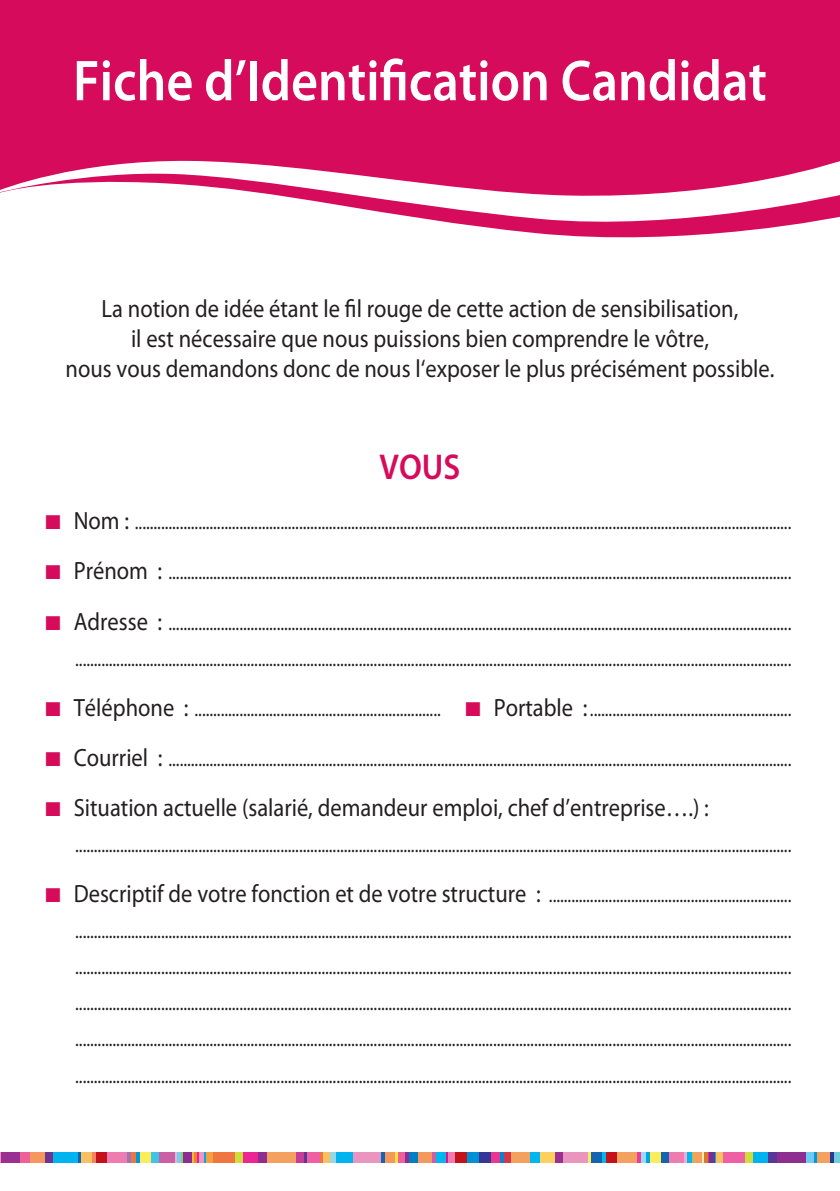
<style>
.page{position:relative;width:840px;height:1191px;background:#fff}
.page>*{position:absolute;margin:0;border:0;box-sizing:border-box;transform-origin:0 0}
.t1{font:600 58px "Myriad Pro";color:#fff;scale:.9 1}
.t2{font:600 36px "Myriad Pro";color:#d60b5b;scale:.9 1}
.t3{font:25px "Myriad Pro";color:#231f20;scale:.9 1}
.t4{font:20px "Myriad Pro";color:#231f20;scale:.9 1}
.s1{color:#d60b5b}
.s2{font-size:25px}
</style>
<div class="page">
<div style="left:0;top:0;width:839px;height:238px;background:#d60b5b"></div>
<svg style="left:0;top:160px;width:839px;height:72px"></svg>
<div style="left:1px;top:1152px;width:19px;height:10px;background:#993092"></div>
<div style="left:20px;top:1152px;width:10px;height:10px;background:#ee6099"></div>
<div style="left:30px;top:1152px;width:15px;height:10px;background:#f4985e"></div>
<div style="left:46px;top:1152px;width:7px;height:10px;background:#6d3491"></div>
<div style="left:53px;top:1152px;width:25px;height:10px;background:#00b4ef"></div>
<svg style="left:78px;top:1152px;width:3px;height:10px"></svg>
<div style="left:81px;top:1152px;width:11px;height:10px;background:#f7c060"></div>
<hr style="left:92px;top:1152px;width:4px;height:10px;background:#f3845e">
<div style="left:96px;top:1152px;width:11px;height:10px;background:#c4121a"></div>
<div style="left:107px;top:1152px;width:20px;height:10px;background:#ef7cb1"></div>
<div style="left:127px;top:1152px;width:5px;height:10px;background:#9b78b5"></div>
<div style="left:131px;top:1152px;width:5px;height:10px;background:#ef7640"></div>
<hr style="left:136px;top:1152px;width:4px;height:10px;background:#0098da">
<div style="left:140px;top:1152px;width:11px;height:10px;background:#fbec5c"></div>
<div style="left:151px;top:1152px;width:8px;height:10px;background:#3dc4e7"></div>
<div style="left:159px;top:1152px;width:16px;height:10px;background:#c95fa4"></div>
<svg style="left:175px;top:1152px;width:8px;height:10px"></svg>
<div style="left:183px;top:1152px;width:9px;height:10px;background:#8c2b91"></div>
<svg style="left:192px;top:1152px;width:14px;height:10px"></svg>
<div style="left:206px;top:1152px;width:7px;height:10px;background:#f49f40"></div>
<div style="left:213px;top:1152px;width:22px;height:10px;background:#ef7640"></div>
<div style="left:235px;top:1152px;width:8px;height:10px;background:#cfdd3a"></div>
<div style="left:243px;top:1152px;width:15px;height:10px;background:#eb2693"></div>
<div style="left:258px;top:1152px;width:9px;height:10px;background:#8f2d91"></div>
<div style="left:267px;top:1152px;width:29px;height:10px;background:#f4a15f"></div>
<div style="left:296px;top:1152px;width:7px;height:10px;background:#c43d97"></div>
<svg style="left:303px;top:1152px;width:4px;height:10px"></svg>
<div style="left:307px;top:1152px;width:13px;height:10px;background:#ee5fa4"></div>
<svg style="left:320px;top:1152px;width:3px;height:10px"></svg>
<div style="left:323px;top:1152px;width:7px;height:10px;background:#f7c060"></div>
<div style="left:330px;top:1152px;width:6px;height:10px;background:#98d7e1"></div>
<div style="left:336px;top:1152px;width:17px;height:10px;background:#00b4ef"></div>
<div style="left:352px;top:1152px;width:29px;height:10px;background:#e995c0"></div>
<hr style="left:381px;top:1152px;width:4px;height:10px;background:#1265af">
<div style="left:385px;top:1152px;width:9px;height:10px;background:#f4985e"></div>
<svg style="left:394px;top:1152px;width:3px;height:10px"></svg>
<div style="left:398px;top:1152px;width:7px;height:10px;background:#ee6099"></div>
<hr style="left:405px;top:1152px;width:4px;height:10px;background:#8f2d91">
<div style="left:409px;top:1152px;width:9px;height:10px;background:#007ec3"></div>
<div style="left:418px;top:1152px;width:14px;height:10px;background:#f4985e"></div>
<hr style="left:432px;top:1152px;width:4px;height:10px;background:#c95fa4">
<div style="left:436px;top:1152px;width:10px;height:10px;background:#00b7ef"></div>
<svg style="left:446px;top:1152px;width:2px;height:10px"></svg>
<div style="left:448px;top:1152px;width:8px;height:10px;background:#ef7cb1"></div>
<div style="left:455px;top:1152px;width:16px;height:10px;background:#c4121a"></div>
<div style="left:466px;top:1152px;width:16px;height:10px;background:#0091d4"></div>
<div style="left:479px;top:1152px;width:12px;height:10px;background:#353695"></div>
<div style="left:491px;top:1152px;width:9px;height:10px;background:#ec3593"></div>
<hr style="left:500px;top:1152px;width:4px;height:10px;background:#0088ca">
<div style="left:504px;top:1152px;width:7px;height:10px;background:#d7354a"></div>
<div style="left:511px;top:1152px;width:19px;height:10px;background:#f4a15f"></div>
<div style="left:530px;top:1152px;width:10px;height:10px;background:#00b6f0"></div>
<div style="left:540px;top:1152px;width:15px;height:10px;background:#fccf5f"></div>
<div style="left:555px;top:1152px;width:8px;height:10px;background:#993092"></div>
<div style="left:562px;top:1152px;width:25px;height:10px;background:#e995c0"></div>
<svg style="left:587px;top:1152px;width:4px;height:10px"></svg>
<div style="left:591px;top:1152px;width:11px;height:10px;background:#1364b1"></div>
<div style="left:601px;top:1152px;width:5px;height:10px;background:#00b8f0"></div>
<div style="left:605px;top:1152px;width:12px;height:10px;background:#c4121a"></div>
<div style="left:617px;top:1152px;width:19px;height:10px;background:#f4a15f"></div>
<div style="left:636px;top:1152px;width:5px;height:10px;background:#ec3c97"></div>
<hr style="left:641px;top:1152px;width:4px;height:10px;background:#97daf6">
<div style="left:645px;top:1152px;width:5px;height:10px;background:#00a4e3"></div>
<div style="left:650px;top:1152px;width:10px;height:10px;background:#fbec5c"></div>
<div style="left:660px;top:1152px;width:9px;height:10px;background:#1364b1"></div>
<div style="left:669px;top:1152px;width:16px;height:10px;background:#ef7cb1"></div>
<svg style="left:684px;top:1152px;width:3px;height:10px"></svg>
<hr style="left:687px;top:1152px;width:4px;height:10px;background:#00b7f0">
<svg style="left:691px;top:1152px;width:2px;height:10px"></svg>
<div style="left:693px;top:1152px;width:9px;height:10px;background:#f4a15f"></div>
<svg style="left:702px;top:1152px;width:14px;height:10px"></svg>
<div style="left:716px;top:1152px;width:7px;height:10px;background:#f7c060"></div>
<div style="left:723px;top:1152px;width:21px;height:10px;background:#ee5fa4"></div>
<div style="left:744px;top:1152px;width:9px;height:10px;background:#cfdd3a"></div>
<div style="left:752px;top:1152px;width:16px;height:10px;background:#00b2ee"></div>
<div style="left:768px;top:1152px;width:8px;height:10px;background:#543996"></div>
<div style="left:776px;top:1152px;width:30px;height:10px;background:#8f2d91"></div>
<div style="left:806px;top:1152px;width:7px;height:10px;background:#6dcaf2"></div>
<svg style="left:813px;top:1152px;width:4px;height:10px"></svg>
<div style="left:817px;top:1152px;width:12px;height:10px;background:#f4a15f"></div>
<svg style="left:829px;top:1152px;width:4px;height:10px"></svg>
<div style="left:833px;top:1152px;width:6px;height:10px;background:#71cdd9"></div>
<p class="t1" style="left:73px;top:44px;width:772px">Fiche d’Identification Candidat</p>
<p class="t3" style="left:102px;top:293px;width:708px">La notion de idée étant le fil rouge de cette action de sensibilisation,</p>
<p class="t3" style="left:131px;top:323px;width:643px">il est nécessaire que nous puissions bien comprendre le vôtre,</p>
<p class="t3" style="left:65px;top:353px;width:788px">nous vous demandons donc de nous l‘exposer le plus précisément possible.</p>
<p class="t2" style="left:379px;top:444px;width:91px">VOUS</p>
<p class="t4" style="left:45px;top:510px;width:829px"><span class="s1">■</span> <span class="s2">Nom :</span> ................................................................................................................................................................................</p>
<p class="t4" style="left:45px;top:560px;width:829px"><span class="s1">■</span> <span class="s2">Prénom :</span> .......................................................................................................................................................................</p>
<p class="t4" style="left:45px;top:610px;width:829px"><span class="s1">■</span> <span class="s2">Adresse :</span> .......................................................................................................................................................................</p>
<p class="t4" style="left:75px;top:646px;width:796px">................................................................................................................................................................................................</p>
<p class="t4" style="left:45px;top:697px;width:829px"><span class="s1">■</span> <span class="s2">Téléphone :</span> .................................................................. <span class="s1">■</span> <span class="s2">Portable :</span> ......................................................</p>
<p class="t4" style="left:45px;top:747px;width:829px"><span class="s1">■</span> <span class="s2">Courriel :</span> .......................................................................................................................................................................</p>
<p class="t3" style="left:45px;top:792px;width:738px"><span class="s1">■</span> Situation actuelle (salarié, demandeur emploi, chef d’entreprise….) :</p>
<p class="t4" style="left:75px;top:833px;width:796px">................................................................................................................................................................................................</p>
<p class="t4" style="left:45px;top:883px;width:829px"><span class="s1">■</span> <span class="s2">Descriptif de votre fonction et de votre structure :</span> .................................................................</p>
<p class="t4" style="left:75px;top:919px;width:796px">................................................................................................................................................................................................</p>
<p class="t4" style="left:75px;top:955px;width:796px">................................................................................................................................................................................................</p>
<p class="t4" style="left:75px;top:991px;width:796px">................................................................................................................................................................................................</p>
<p class="t4" style="left:75px;top:1027px;width:796px">................................................................................................................................................................................................</p>
<p class="t4" style="left:75px;top:1063px;width:796px">................................................................................................................................................................................................</p>
</div>
